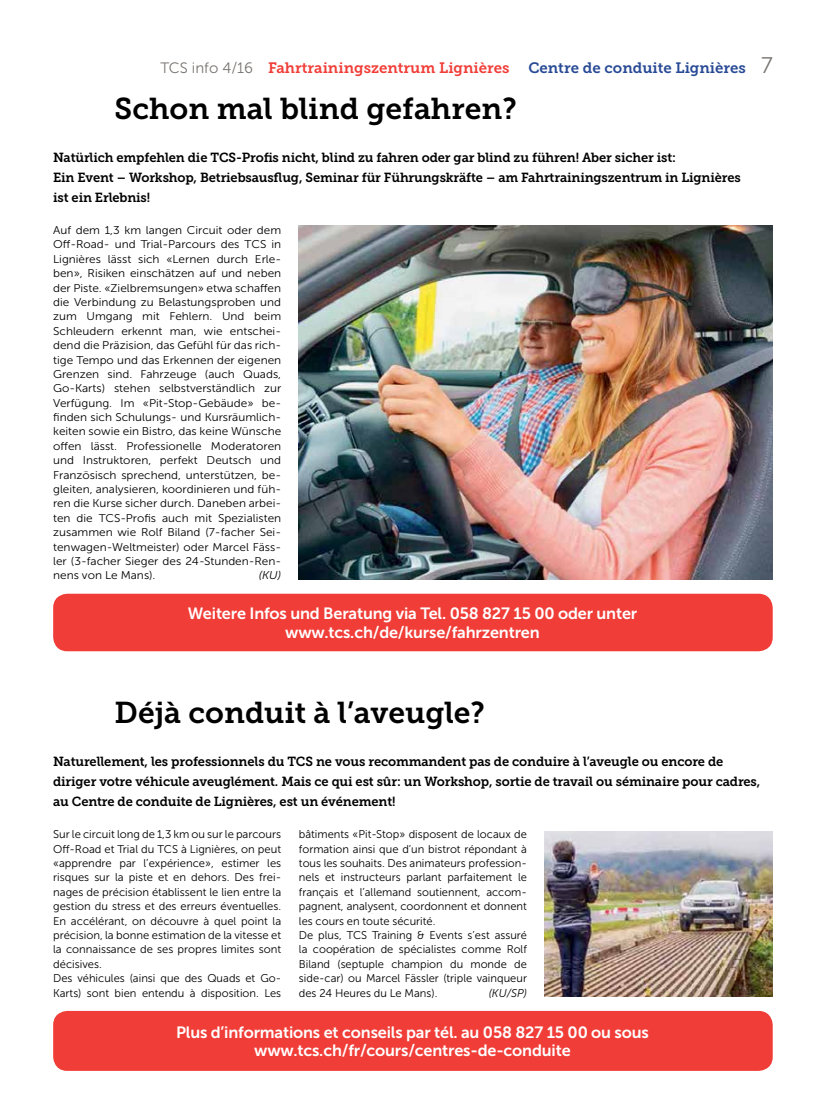
<style>
.page{position:relative;width:833px;height:1117px;background:#fff}
.page>*{position:absolute;margin:0;border:0;box-sizing:border-box;transform-origin:0 0}
.t1{font:30px "Museo Slab 700";color:#000}
.t2{font:16.25px/18.8px "Museo Sans 700";letter-spacing:-.01em;color:#fff;text-align:center}
.t3{font:15px "Museo Slab 700";color:#f13d37}
.t4{font:15px "Museo Slab 700";color:#284a95}
.t5{font:13.12px/20px "Museo Slab 700";letter-spacing:-.01em;color:#000}
.t6{font:11.25px/14.4px "Museo Sans 300";color:#000;text-align:justify;scale:1.05 1}
.t7{font:11.25px/14.4px "Museo Sans 300";color:#000}
.t8{font:italic 11.25px "Museo Sans 300";color:#000}
.t9{font:italic 11.25px "Museo Sans 300";color:#000;scale:1.05 1}
.s1{font-family:"Museo Sans 300";color:#787370}
.s2{font-family:"Museo Sans 300";font-size:22.5px;color:#787370}
</style>
<div class="page">
<div style="left:53px;top:1010px;width:719px;height:60px;background:#f13d37;border-radius:14px"></div>
<img style="left:299px;top:226px;width:473px;height:353px">
<img style="left:544px;top:831px;width:228px;height:165px">
<div style="left:53px;top:593px;width:719px;height:58px;background:#f13d37;border-radius:14px"></div>
<h3 class="t3" style="left:160px;top:59px;width:351px"><span class="s1">TCS info 4/16</span> Fahrtrainingszentrum Lignières</h3>
<h3 class="t4" style="left:528px;top:59px;width:246px">Centre de conduite Lignières <span class="s2">7</span></h3>
<h1 class="t1" style="left:115px;top:92px;width:404px">Schon mal blind gefahren?</h1>
<p class="t5" style="left:53px;top:148px;width:689px">Natürlich empfehlen die TCS-Profis nicht, blind zu fahren oder gar blind zu führen! Aber sicher ist:<br>Ein Event – Workshop, Betriebsausflug, Seminar für Führungskräfte – am Fahrtrainingszentrum in Lignières ist ein Erlebnis!</p>
<p class="t6" style="left:53px;top:223px;width:219px">Auf dem 1,3 km langen Circuit oder dem Off-Road- und Trial-Parcours des TCS in Lignières lässt sich «Lernen durch Erle&shy;ben», Risiken einschätzen auf und neben der Piste. «Zielbremsungen» etwa schaffen die Verbindung zu Belastungsproben und zum Umgang mit Fehlern. Und beim Schleudern erkennt man, wie entschei&shy;dend die Präzision, das Gefühl für das rich&shy;tige Tempo und das Erkennen der eigenen Grenzen sind. Fahrzeuge (auch Quads, Go-Karts) stehen selbstverständlich zur Verfügung. Im «Pit-Stop-Gebäude» be&shy;finden sich Schulungs- und Kursräumlich&shy;keiten sowie ein Bistro, das keine Wünsche offen lässt. Professionelle Moderatoren und Instruktoren, perfekt Deutsch und Französisch sprechend, unterstützen, be&shy;gleiten, analysieren, koordinieren und füh&shy;ren die Kurse sicher durch. Daneben arbei&shy;ten die TCS-Profis auch mit Spezialisten zusammen wie Rolf Biland (7-facher Sei&shy;tenwagen-Weltmeister) oder Marcel Fäss&shy;ler (3-facher Sieger des 24-Stunden-Ren&shy;nens von Le Mans).</p>
<p class="t9" style="left:259px;top:569px;width:23px">(KU)</p>
<h2 class="t2" style="left:188px;top:604px;width:451px">Weitere Infos und Beratung via Tel. 058 827 15 00 oder unter www.tcs.ch/de/kurse/fahrzentren</h2>
<h1 class="t1" style="left:115px;top:695px;width:372px">Déjà conduit à l’aveugle?</h1>
<p class="t5" style="left:53px;top:751px;width:708px">Naturellement, les professionnels du TCS ne vous recommandent pas de conduire à l’aveugle ou encore de diriger votre véhicule aveuglément. Mais ce qui est sûr: un Workshop, sortie de travail ou séminaire pour cadres, au Centre de conduite de Lignières, est un événement!</p>
<p class="t7" style="left:53px;top:827px;width:229px">Sur le circuit long de 1,3 km ou sur le parcours Off-Road et Trial du TCS à Lignières, on peut «apprendre par l’expérience», estimer les risques sur la piste et en dehors. Des frei&shy;nages de précision établissent le lien entre la gestion du stress et des erreurs éventuelles.<br>En accélérant, on découvre à quel point la précision, la bonne estimation de la vitesse et la connaissance de ses propres limites sont décisives.<br>Des véhicules (ainsi que des Quads et Go-Karts) sont bien entendu à disposition. Les</p>
<p class="t7" style="left:299px;top:827px;width:229px">bâtiments «Pit-Stop» disposent de locaux de formation ainsi que d’un bistrot répondant à tous les souhaits. Des animateurs profession&shy;nels et instructeurs parlant parfaitement le français et l’allemand soutiennent, accom&shy;pagnent, analysent, coordonnent et donnent les cours en toute sécurité.<br>De plus, TCS Training &amp; Events s’est assuré la coopération de spécialistes comme Rolf Biland (septuple champion du monde de side-car) ou Marcel Fässler (triple vainqueur des 24 Heures du Le Mans).</p>
<p class="t8" style="left:489px;top:986px;width:40px">(KU/SP)</p>
<h2 class="t2" style="left:176px;top:1022px;width:474px">Plus d’informations et conseils par tél. au 058 827 15 00 ou sous www.tcs.ch/fr/cours/centres-de-conduite</h2>
</div>
